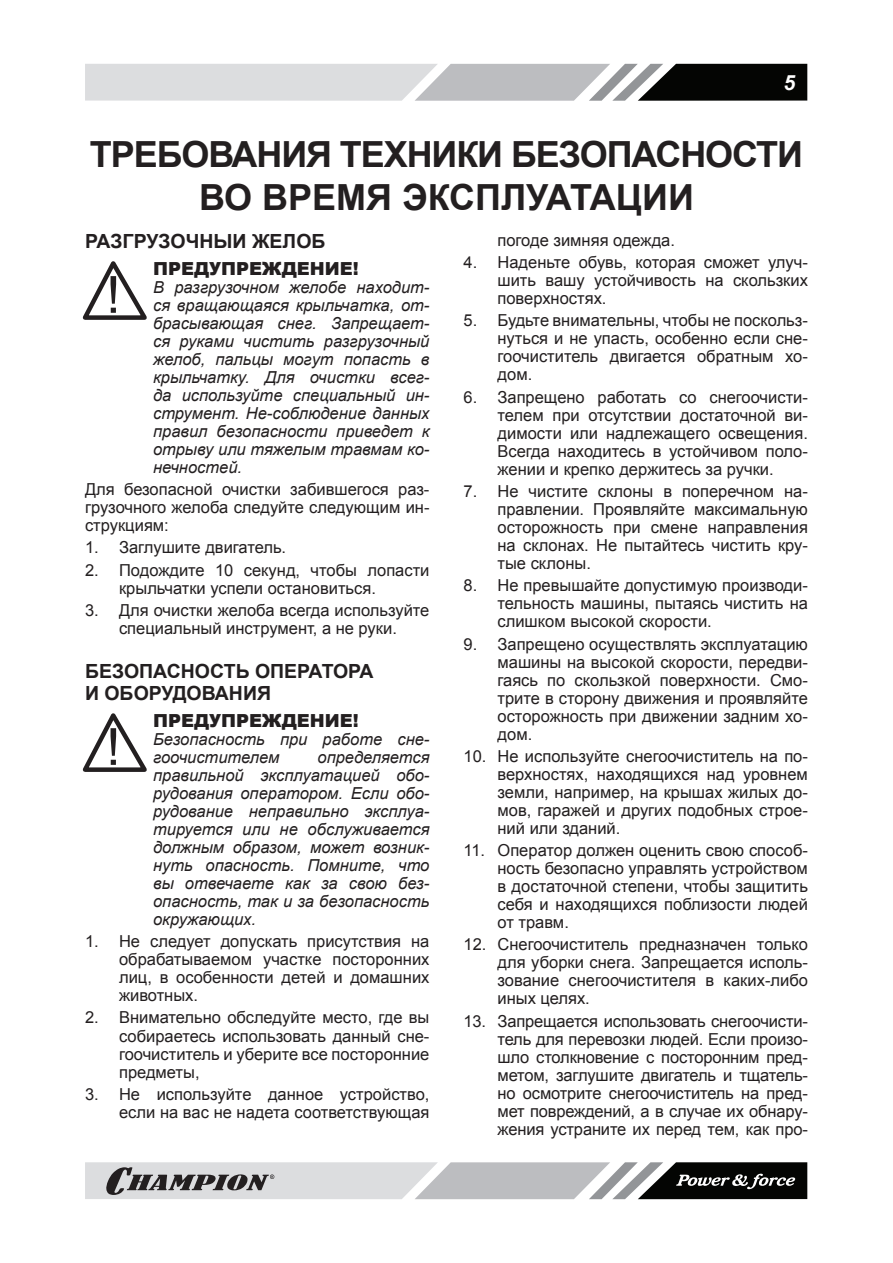
<style>
.page{position:relative;width:893px;height:1263px;background:#fff}
.page>*{position:absolute;margin:0;border:0;box-sizing:border-box;transform-origin:0 0}
.t1{font:700 36px/43.2px "Arial";letter-spacing:-.03em;color:#231f20}
.t2{font:italic 700 21px "Arial";color:#fff}
.t3{font:700 19.5px "Arial";color:#231f20}
.t4{font:900 18px "Arial";color:#231f20}
.t5{font:16.5px/18px "Arial";color:#231f20;text-align:justify}
.t6{font:italic 16.5px/18px "Arial";color:#231f20;text-align:justify}
</style>
<div class="page">
<svg style="left:85px;top:64px;width:722px;height:37px;background:#a8a9ab"></svg>
<svg style="left:85px;top:1162px;width:722px;height:37px;background:#a2a2a4"></svg>
<svg style="left:82px;top:261px;width:65px;height:59px"></svg>
<svg style="left:82px;top:713px;width:65px;height:59px"></svg>
<p class="t2" style="left:783px;top:69px;width:13px">5</p>
<h1 class="t1" style="left:199px;top:134px;width:600px;text-indent:312px">БЕЗОПАСНОСТИ<br>ВО ВРЕ МЯ ЭКСПЛУАТАЦИИ</h1>
<p class="t3" style="left:85px;top:228px;width:101px">РАЗГРУЗОЧН</p>
<p class="t3" style="left:213px;top:228px;width:114px">ЫИ ЖЕЛОБ</p>
<p class="t4" style="left:153px;top:255px;width:207px">ПРЕДУПРЕЖДЕН ИЕ!</p>
<p class="t6" style="left:153px;top:278px;width:278px">В разгрузочном желобе находит&shy;ся вращающаяся крыльчатка, от&shy;брасывающая снег. Запрещает&shy;ся руками чистить разгрузочный желоб, пальцы могут попасть в крыльчатку. Для очистки всег&shy;да используйте специальный ин&shy;струмент. Не-соблюдение данных правил безопасности приведет к отрыву или тяжелым травмам ко&shy;нечностей.</p>
<p class="t5" style="left:85px;top:480px;width:346px">Для безопасной очистки забившегося раз&shy;грузочного желоба следуйте следующим ин&shy;струкциям:</p>
<p class="t5" style="left:85px;top:539px;width:203px">1. Заглушите двигатель.</p>
<p class="t5" style="left:119px;top:561px;width:312px;text-indent:-34px">2. Подождите 10 секунд, чтобы лопасти крыльчатки успели остановиться.</p>
<p class="t5" style="left:85px;top:601px;width:346px;text-align:center">3. Для очистки желоба всегда используйте специальный инструмент, а не руки.</p>
<p class="t3" style="left:85px;top:658px;width:213px">БЕЗОПАСНОСТЬ ОПЕРА</p>
<p class="t3" style="left:322px;top:658px;width:26px">ТОРА</p>
<p class="t3" style="left:85px;top:680px;width:145px">И ОБОРУДОВАНИ</p>
<p class="t3" style="left:257px;top:680px;width:16px">Я</p>
<p class="t4" style="left:153px;top:707px;width:207px">ПРЕДУПРЕЖДЕН ИЕ!</p>
<p class="t6" style="left:153px;top:730px;width:278px">Безопасность при работе сне&shy;гоочистителем</p>
<h1 class="t1" style="left:90px;top:134px;width:167px">ТРЕ БОВАНИ</h1>
<h1 class="t1" style="left:306px;top:134px;width:79px">Я ТЕХНИКИ</h1>
<p class="t5" style="left:497px;top:231px;width:179px">погоде зимняя одежда.</p>
<p class="t5" style="left:497px;top:254px;width:312px;text-indent:-34px">4. Наденьте обувь, которая сможет улуч&shy;шить вашу устойчивость на скользких поверхностях.</p>
<p class="t5" style="left:497px;top:312px;width:312px;text-indent:-34px">5. Будьте внимательны, чтобы не поскольз&shy;нуться и не упасть, особенно если сне&shy;гоочиститель двигается обратным хо&shy;дом.</p>
<p class="t5" style="left:497px;top:388px;width:312px;text-indent:-34px">6. Запрещено работать со снегоочисти&shy;телем при отсутствии достаточной ви&shy;димости или надлежащего освещения.<br>Всегда находитесь в устойчивом поло&shy;жении и крепко держитесь за ручки.</p>
<p class="t5" style="left:497px;top:482px;width:312px;text-indent:-34px">7. Не чистите склоны в поперечном на&shy;правлении. Проявляйте максимальную осторожность при смене направления на склонах. Не пытайтесь чистить кру&shy;тые склоны.</p>
<p class="t5" style="left:497px;top:577px;width:312px;text-indent:-34px">8. Не превышайте допустимую производи&shy;тельность машины, пытаясь чистить на слишком высокой скорости.</p>
<p class="t5" style="left:497px;top:635px;width:312px;text-indent:-34px">9. Запрещено осуществлять эксплуатацию машины на высокой скорости, передви&shy;гаясь по скользкой поверхности. Смо&shy;трите в сторону движения и проявляйте осторожность при движении задним хо&shy;дом.</p>
<p class="t5" style="left:497px;top:747px;width:312px;text-indent:-34px">10. Не используйте снегоочиститель на по&shy;верхностях, находящихся над уровнем земли, например, на крышах жилых до&shy;мов, гаражей и других подобных строе&shy;ний или зданий.</p>
<p class="t5" style="left:497px;top:841px;width:312px;text-indent:-34px">11. Оператор должен оценить свою способ&shy;ность безопасно управлять устройством в достаточной степени, чтобы защитить себя и находящихся поблизости людей от травм.</p>
<p class="t5" style="left:497px;top:936px;width:312px;text-indent:-34px">12. Снегоочиститель предназначен только для уборки снега. Запрещается исполь&shy;зование снегоочистителя в каких-либо иных целях.</p>
<p class="t5" style="left:497px;top:1012px;width:312px;text-indent:-34px">13. Запрещается использовать снегоочисти&shy;тель для перевозки людей. Если произо&shy;шло столкновение с посторонним пред&shy;метом, заглушите двигатель и тщатель&shy;но осмотрите снегоочиститель на пред&shy;мет повреждений, а в случае их обнару&shy;жения устраните их перед тем, как про-</p>
<p class="t6" style="left:153px;top:748px;width:278px;text-indent:164px">определяется правильной эксплуатацией обо&shy;рудования оператором. Если обо&shy;рудование неправильно эксплуа&shy;тируется или не обслуживается должным образом, может возник&shy;нуть опасность. Помните, что вы отвечаете как за свою без&shy;опасность, так и за безопасность окружающих.</p>
<p class="t5" style="left:119px;top:932px;width:312px;text-indent:-34px">1. Не следует допускать присутствия на обрабатываемом участке посторонних лиц, в особенности детей и домашних животных.</p>
<p class="t5" style="left:119px;top:1009px;width:312px;text-indent:-34px">2. Внимательно обследуйте место, где вы собираетесь использовать данный сне&shy;гоочиститель и уберите все посторонние предметы,</p>
<p class="t5" style="left:85px;top:1085px;width:346px;text-align:right">3. Не используйте данное устройство, если на вас не надета соответствующая</p>
</div>
